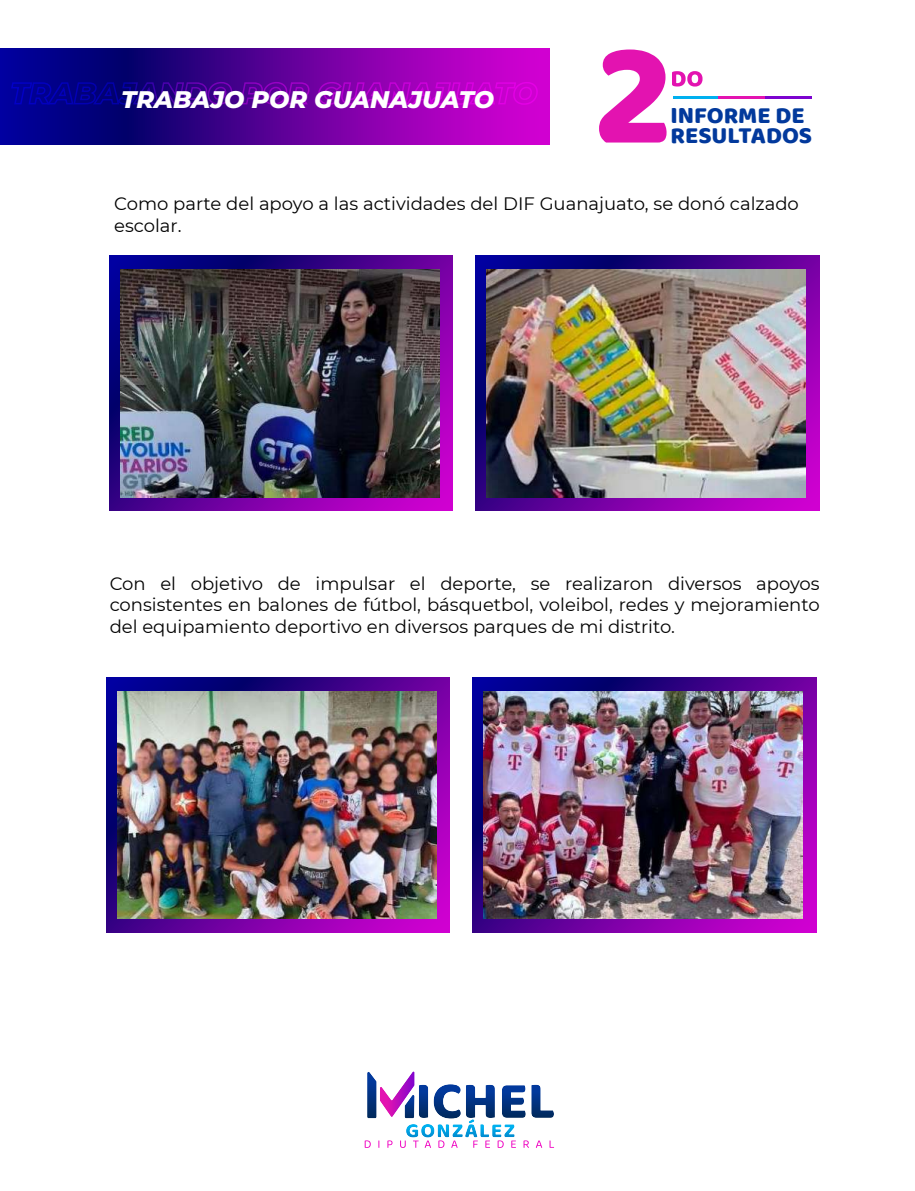
<style>
.page{position:relative;width:915px;height:1191px;background:#fff}
.page>*{position:absolute;margin:0;border:0;box-sizing:border-box;transform-origin:0 0}
.t1{font:italic 800 24px "Montserrat";color:#fff}
.t2{font:800 24px/20.4px "Baloo 2";color:#02399c}
.t3{font:18px/21.6px "Montserrat";color:#020202}
</style>
<div class="page">
<svg style="left:364px;top:1071px;width:190px;height:77px"></svg>
<svg style="left:599px;top:50px;width:103px;height:92px"></svg>
<hr style="left:672px;top:97px;width:47px;height:2px;background:#00b0ef">
<hr style="left:717px;top:97px;width:47px;height:2px;background:#e313b0">
<hr style="left:764px;top:97px;width:47px;height:2px;background:#7c03cf">
<svg style="left:0;top:48px;width:549px;height:96px;background:#5a009d"></svg>
<svg style="left:10px;top:81px;width:223px;height:25px;background:#16008d"></svg>
<svg style="left:239px;top:81px;width:71px;height:25px;background:#6800a1"></svg>
<svg style="left:317px;top:81px;width:221px;height:25px;background:#af00c3"></svg>
<svg style="left:109px;top:256px;width:343px;height:255px;background:#5b0597"></svg>
<img style="left:120px;top:269px;width:319px;height:228px">
<svg style="left:475px;top:256px;width:343px;height:255px;background:#600a9d"></svg>
<img style="left:486px;top:269px;width:319px;height:228px">
<svg style="left:106px;top:677px;width:343px;height:255px;background:#57029a"></svg>
<img style="left:117px;top:691px;width:319px;height:227px">
<svg style="left:472px;top:677px;width:343px;height:255px;background:#58029b"></svg>
<img style="left:483px;top:691px;width:319px;height:227px">
<h1 class="t1" style="left:121px;top:86px;width:374px">TRABAJO POR GUANAJUATO</h1>
<h1 class="t2" style="left:670px;top:104px;width:143px">INFORME DE<br>RESULTADOS</h1>
<p class="t3" style="left:114px;top:194px;width:686px">Como parte del apoyo a las actividades del DIF Guanajuato, se donó calzado escolar.</p>
<p class="t3" style="left:110px;top:574px;width:711px;text-align:justify">Con el objetivo de impulsar el deporte, se realizaron diversos apoyos consistentes en balones de fútbol, básquetbol, voleibol, redes y mejoramiento del equipamiento deportivo en diversos parques de mi distrito.</p>
</div>
